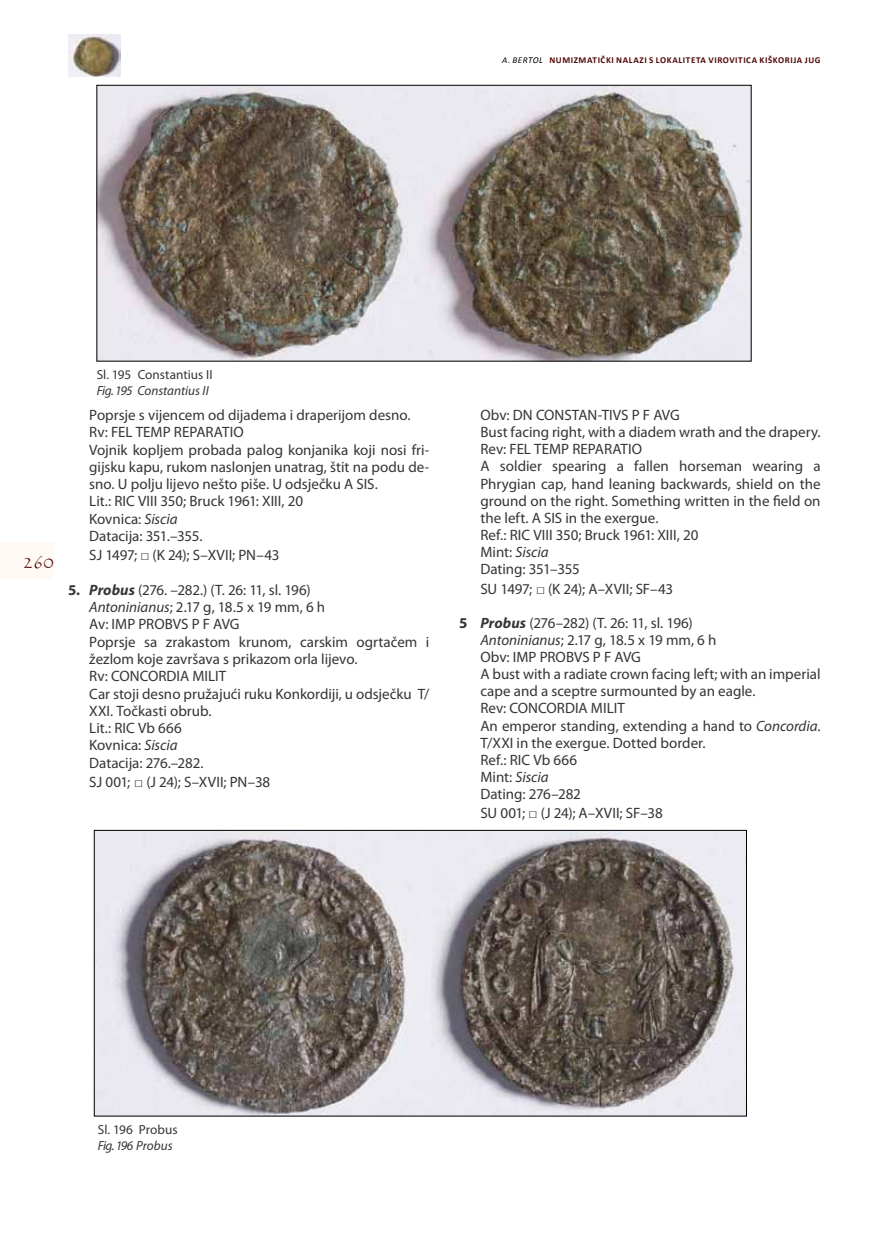
<style>
.page{position:relative;width:893px;height:1234px;background:#fff}
.page>*{position:absolute;margin:0;border:0;box-sizing:border-box;transform-origin:0 0}
.t1{font:18px "Papyrus";color:#500506}
.t2{font:15px/17.1px "Myriad Pro";color:#373437}
.t3{font:italic 13.2px "Myriad Pro";letter-spacing:-.005em;color:#373437}
.t4{font:13.2px "Myriad Pro";color:#373437}
.t5{font:700 9px "Calibri";letter-spacing:.065em;color:#500506}
.s1{font-weight:400;font-style:italic;color:#000}
.s2{font-style:italic}
.s3{font-family:"Times New Roman"}
.s4{font-weight:700}
.s5{font-weight:700;font-style:italic}
</style>
<div class="page">
<div style="left:0;top:541px;width:54px;height:37px;background:#fef9f4"></div>
<img style="left:68px;top:35px;width:53px;height:42px">
<img style="left:99px;top:87px;width:650px;height:272px">
<div style="left:97px;top:85px;width:654px;height:276px;border:1px solid #000"></div>
<img style="left:96px;top:832px;width:649px;height:281px">
<div style="left:94px;top:830px;width:653px;height:285px;border:1px solid #000"></div>
<p class="t5" style="left:502px;top:54px;width:320px"><span class="s1">A. BERTOL</span> NUMIZMATIČKI NALAZI S LOKALITETA VIROVITICA KIŠKORIJA JUG</p>
<p class="t1" style="left:23px;top:550px;width:32px">260</p>
<p class="t4" style="left:97px;top:366px;width:117px">Sl. 195 Constantius II</p>
<p class="t3" style="left:97px;top:382px;width:114px">Fig. 195 Constantius II</p>
<p class="t2" style="left:89px;top:406px;width:342px">Poprsje s vijencem od dijadema i draperijom desno.<br>Rv: FEL TEMP REPARATIO<br>Vojnik kopljem probada palog konjanika koji nosi fri&shy;gijsku kapu, rukom naslonjen unatrag, štit na podu de&shy;sno. U polju lijevo nešto piše. U odsječku A SIS.<br>Lit.: RIC VIII 350; Bruck 1961: XIII, 20<br>Kovnica: <span class="s2">Siscia<br></span>Datacija: 351.–355.</p>
<p class="t2" style="left:89px;top:546px;width:192px">SJ 1497; <span class="s3">□</span> (K 24); S–XVII; PN–43</p>
<p class="t2" style="left:89px;top:581px;width:342px;text-indent:-21px"><span class="s4">5.</span> <span class="s5">Probus</span> (276. –282.) (T. 26: 11, sl. 196)<br><span class="s2">Antoninianus</span>; 2.17 g, 18.5 x 19 mm, 6 h<br>Av: IMP PROBVS P F AVG<br>Poprsje sa zrakastom krunom, carskim ogrtačem i žezlom koje završava s prikazom orla lijevo.<br>Rv: CONCORDIA MILIT<br>Car stoji desno pružajući ruku Konkordiji, u odsječku T/<br>XXI. Točkasti obrub.<br>Lit.: RIC Vb 666<br>Kovnica: <span class="s2">Siscia<br></span>Datacija: 276.–282.</p>
<p class="t2" style="left:89px;top:773px;width:183px">SJ 001; <span class="s3">□</span> (J 24); S–XVII; PN–38</p>
<p class="t2" style="left:480px;top:406px;width:342px">Obv: DN CONSTAN-TIVS P F AVG<br>Bust facing right, with a diadem wrath and the drapery.<br>Rev: FEL TEMP REPARATIO<br>A soldier spearing a fallen horseman wearing a Phrygian cap, hand leaning backwards, shield on the ground on the right. Something written in the field on the left. A SIS in the exergue.<br>Ref.: RIC VIII 350; Bruck 1961: XIII, 20<br>Mint: <span class="s2">Siscia<br></span>Dating: 351–355</p>
<p class="t2" style="left:480px;top:579px;width:194px">SU 1497; <span class="s3">□</span> (K 24); A–XVII; SF–43</p>
<p class="t2" style="left:480px;top:614px;width:342px;text-indent:-21px"><span class="s4">5</span> <span class="s5">Probus</span> (276–282) (T. 26: 11, sl. 196)<br><span class="s2">Antoninianus</span>; 2.17 g, 18.5 x 19 mm, 6 h<br>Obv: IMP PROBVS P F AVG<br>A bust with a radiate crown facing left; with an imperial cape and a sceptre surmounted by an eagle.<br>Rev: CONCORDIA MILIT<br>An emperor standing, extending a hand to <span class="s2">Concordia</span>.<br>T/XXI in the exergue. Dotted border.<br>Ref.: RIC Vb 666<br>Mint: <span class="s2">Siscia<br></span>Dating: 276–282</p>
<p class="t2" style="left:480px;top:804px;width:184px">SU 001; <span class="s3">□</span> (J 24); A–XVII; SF–38</p>
<p class="t4" style="left:98px;top:1120px;width:81px">Sl. 196 Probus</p>
<p class="t3" style="left:98px;top:1136px;width:76px">Fig. 196 Probus</p>
</div>
